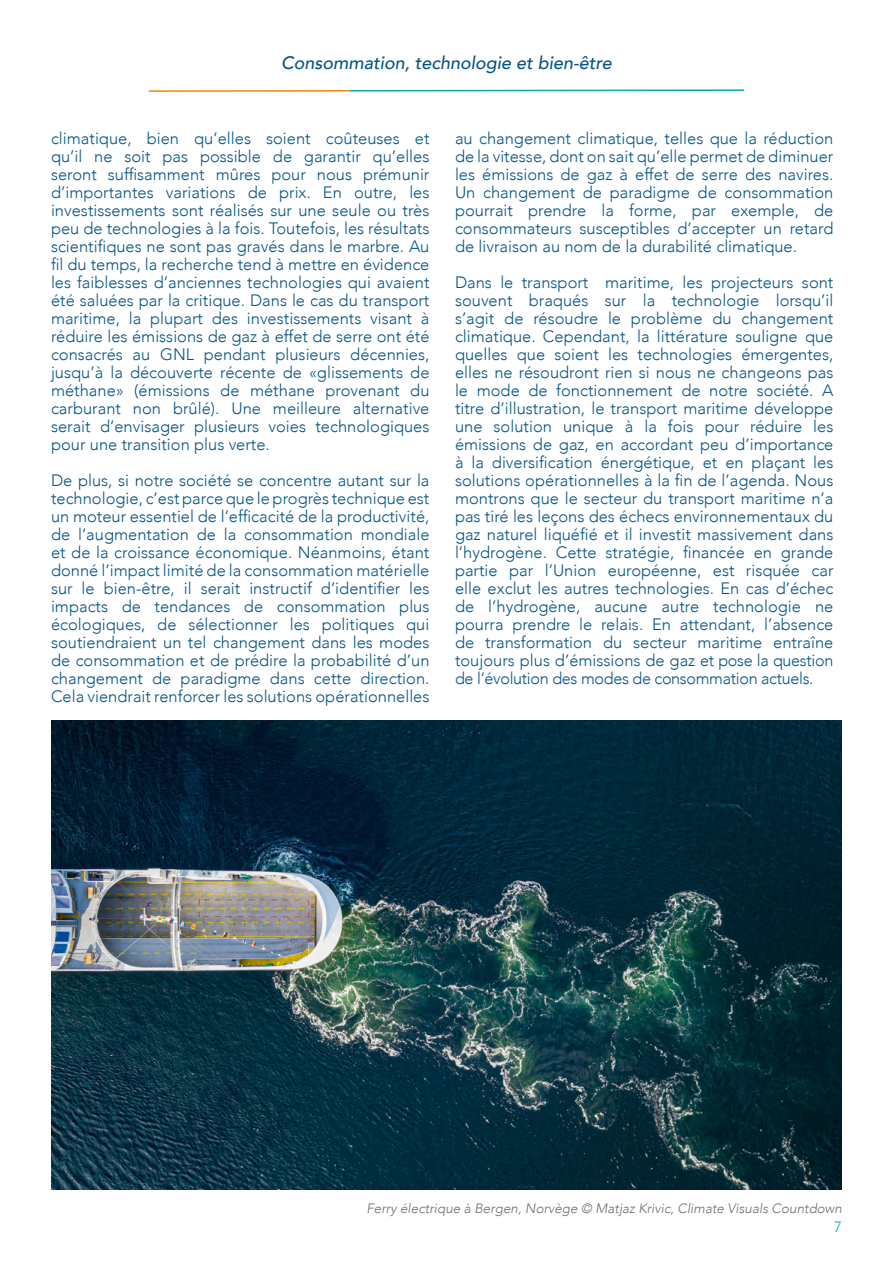
<style>
.page{position:relative;width:893px;height:1263px;background:#fff}
.page>*{position:absolute;margin:0;border:0;box-sizing:border-box;transform-origin:0 0}
.t1{font:italic 500 18px "Avenir";color:#075585}
.t2{font:300 16.5px/18px "Avenir";color:#075585;text-align:justify}
.t3{font:300 15px "Avenir";color:#00acb1}
.t4{font:italic 300 13.5px "Avenir";color:#716f6f}
</style>
<div class="page">
<svg style="left:148px;top:89px;width:597px;height:3px"></svg>
<img style="left:51px;top:720px;width:791px;height:470px">
<p class="t1" style="left:281px;top:55px;width:332px">Consommation, technologie et bien-être</p>
<p class="t2" style="left:51px;top:130px;width:380px">climatique, bien qu’elles soient coûteuses et qu’il ne soit pas possible de garantir qu’elles seront suffisamment mûres pour nous prémunir d’importantes variations de prix. En outre, les investissements sont réalisés sur une seule ou très peu de technologies à la fois. Toutefois, les résultats scientifiques ne sont pas gravés dans le marbre. Au fil du temps, la recherche tend à mettre en évidence les faiblesses d’anciennes technologies qui avaient été saluées par la critique. Dans le cas du transport maritime, la plupart des investissements visant à réduire les émissions de gaz à effet de serre ont été consacrés au GNL pendant plusieurs décennies, jusqu’à la découverte récente de «glissements de méthane» (émissions de méthane provenant du carburant non brûlé). Une meilleure alternative serait d’envisager plusieurs voies technologiques pour une transition plus verte.</p>
<p class="t2" style="left:51px;top:472px;width:380px">De plus, si notre société se concentre autant sur la technologie, c’est parce que le progrès technique est un moteur essentiel de l’efficacité de la productivité, de l’augmentation de la consommation mondiale et de la croissance économique. Néanmoins, étant donné l’impact limité de la consommation matérielle sur le bien-être, il serait instructif d’identifier les impacts de tendances de consommation plus écologiques, de sélectionner les politiques qui soutiendraient un tel changement dans les modes de consommation et de prédire la probabilité d’un changement de paradigme dans cette direction.<br>Cela viendrait renforcer les solutions opérationnelles</p>
<p class="t2" style="left:455px;top:130px;width:380px">au changement climatique, telles que la réduction de la vitesse, dont on sait qu’elle permet de diminuer les émissions de gaz à effet de serre des navires.<br>Un changement de paradigme de consommation pourrait prendre la forme, par exemple, de consommateurs susceptibles d’accepter un retard de livraison au nom de la durabilité climatique.</p>
<p class="t2" style="left:455px;top:274px;width:380px">Dans le transport maritime, les projecteurs sont souvent braqués sur la technologie lorsqu’il s’agit de résoudre le problème du changement climatique. Cependant, la littérature souligne que quelles que soient les technologies émergentes, elles ne résoudront rien si nous ne changeons pas le mode de fonctionnement de notre société. A titre d’illustration, le transport maritime développe une solution unique à la fois pour réduire les émissions de gaz, en accordant peu d’importance à la diversification énergétique, et en plaçant les solutions opérationnelles à la fin de l’agenda. Nous montrons que le secteur du transport maritime n’a pas tiré les leçons des échecs environnementaux du gaz naturel liquéfié et il investit massivement dans l’hydrogène. Cette stratégie, financée en grande partie par l’Union européenne, est risquée car elle exclut les autres technologies. En cas d’échec de l’hydrogène, aucune autre technologie ne pourra prendre le relais. En attendant, l’absence de transformation du secteur maritime entraîne toujours plus d’émissions de gaz et pose la question de l’évolution des modes de consommation actuels.</p>
<p class="t4" style="left:366px;top:1201px;width:477px">Ferry électrique à Bergen, Norvège © Matjaz Krivic, Climate Visuals Countdown</p>
<p class="t3" style="left:834px;top:1219px;width:9px">7</p>
</div>
